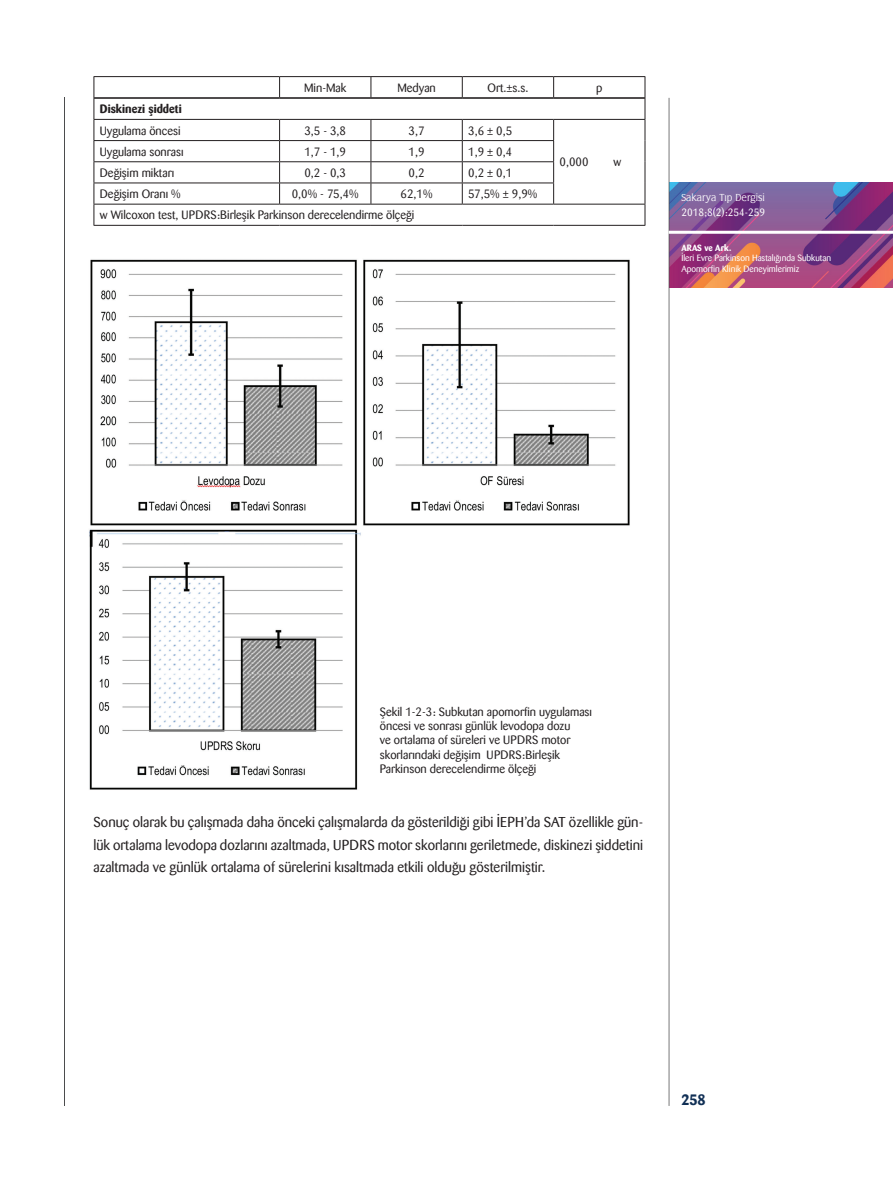
<style>
.page{position:relative;width:893px;height:1191px;background:#fff}
.page>*{position:absolute;margin:0;border:0;box-sizing:border-box;transform-origin:0 0}
.t1{font:700 15px "Barmeno";color:#113055}
.t2{font:14.25px/22.5px "Barmeno";color:#231f20;text-align:justify}
.t3{font:12px/14.4px "Barmeno";color:#231f20}
.t4{font:700 12px "Barmeno";color:#231f20}
.t5{font:300 10.5px "Flange";color:#fff}
.t6{font:10.5px "Barmeno";color:#fff}
.t7{font:9px/10.8px "Barmeno";color:#fff}
.t8{font:700 9px "Barmeno";color:#fff}
</style>
<div class="page">
<img style="left:89px;top:259px;width:541px;height:531px">
<img style="left:670px;top:182px;width:223px;height:105px">
<svg style="left:669px;top:98px;width:1px;height:1008px"></svg>
<hr style="left:64px;top:98px;width:1px;height:1008px;background:#4b4c4d">
<hr style="left:669px;top:231px;width:224px;height:3px;background:#fff">
<hr style="left:94px;top:98px;width:186px;height:1px;background:#231f20">
<hr style="left:280px;top:98px;width:91px;height:1px;background:#231f20">
<hr style="left:371px;top:98px;width:91px;height:1px;background:#231f20">
<hr style="left:462px;top:98px;width:92px;height:1px;background:#231f20">
<hr style="left:554px;top:98px;width:91px;height:1px;background:#231f20">
<hr style="left:94px;top:119px;width:186px;height:1px;background:#231f20">
<hr style="left:280px;top:119px;width:91px;height:1px;background:#231f20">
<hr style="left:371px;top:119px;width:91px;height:1px;background:#231f20">
<hr style="left:462px;top:119px;width:92px;height:1px;background:#231f20">
<hr style="left:554px;top:119px;width:91px;height:1px;background:#231f20">
<hr style="left:94px;top:140px;width:186px;height:1px;background:#231f20">
<hr style="left:280px;top:140px;width:91px;height:1px;background:#231f20">
<hr style="left:371px;top:140px;width:91px;height:1px;background:#231f20">
<hr style="left:462px;top:140px;width:92px;height:1px;background:#231f20">
<hr style="left:94px;top:161px;width:186px;height:1px;background:#231f20">
<hr style="left:280px;top:161px;width:91px;height:1px;background:#231f20">
<hr style="left:371px;top:161px;width:91px;height:1px;background:#231f20">
<hr style="left:462px;top:161px;width:92px;height:1px;background:#231f20">
<hr style="left:94px;top:183px;width:186px;height:1px;background:#231f20">
<hr style="left:280px;top:183px;width:91px;height:1px;background:#231f20">
<svg style="left:279px;top:120px;width:1px;height:84px"></svg>
<hr style="left:371px;top:183px;width:91px;height:1px;background:#231f20">
<svg style="left:371px;top:120px;width:1px;height:84px"></svg>
<hr style="left:462px;top:183px;width:92px;height:1px;background:#231f20">
<svg style="left:462px;top:120px;width:1px;height:84px"></svg>
<svg style="left:553px;top:120px;width:1px;height:84px"></svg>
<hr style="left:94px;top:204px;width:186px;height:1px;background:#231f20">
<hr style="left:280px;top:204px;width:91px;height:1px;background:#231f20">
<hr style="left:371px;top:204px;width:91px;height:1px;background:#231f20">
<hr style="left:462px;top:204px;width:92px;height:1px;background:#231f20">
<hr style="left:554px;top:204px;width:91px;height:1px;background:#231f20">
<hr style="left:94px;top:225px;width:186px;height:1px;background:#231f20">
<hr style="left:280px;top:225px;width:91px;height:1px;background:#231f20">
<hr style="left:371px;top:225px;width:91px;height:1px;background:#231f20">
<hr style="left:462px;top:225px;width:92px;height:1px;background:#231f20">
<hr style="left:554px;top:225px;width:91px;height:1px;background:#231f20">
<hr style="left:94px;top:76px;width:186px;height:1px;background:#231f20">
<svg style="left:94px;top:77px;width:1px;height:148px"></svg>
<hr style="left:280px;top:76px;width:91px;height:1px;background:#231f20">
<svg style="left:279px;top:77px;width:1px;height:20px"></svg>
<hr style="left:371px;top:76px;width:91px;height:1px;background:#231f20">
<svg style="left:371px;top:77px;width:1px;height:20px"></svg>
<hr style="left:462px;top:76px;width:92px;height:1px;background:#231f20">
<svg style="left:462px;top:77px;width:1px;height:20px"></svg>
<hr style="left:554px;top:76px;width:91px;height:1px;background:#231f20">
<svg style="left:553px;top:77px;width:1px;height:20px"></svg>
<svg style="left:645px;top:77px;width:1px;height:148px"></svg>
<hr style="left:94px;top:97px;width:186px;height:1px;background:#231f20">
<hr style="left:280px;top:97px;width:91px;height:1px;background:#231f20">
<hr style="left:371px;top:97px;width:91px;height:1px;background:#231f20">
<hr style="left:462px;top:97px;width:92px;height:1px;background:#231f20">
<hr style="left:554px;top:97px;width:91px;height:1px;background:#231f20">
<p class="t3" style="left:304px;top:81px;width:44px">Min-Mak</p>
<p class="t3" style="left:397px;top:81px;width:40px">Medyan</p>
<p class="t3" style="left:488px;top:81px;width:42px">Ort.±s.s.</p>
<p class="t3" style="left:596px;top:81px;width:8px">p</p>
<p class="t4" style="left:100px;top:102px;width:83px">Diskinezi şiddeti</p>
<p class="t3" style="left:100px;top:123px;width:82px">Uygulama öncesi</p>
<p class="t3" style="left:304px;top:123px;width:43px">3,5 - 3,8</p>
<p class="t3" style="left:409px;top:123px;width:18px">3,7</p>
<p class="t3" style="left:468px;top:123px;width:46px">3,6 ± 0,5</p>
<p class="t3" style="left:100px;top:144px;width:85px">Uygulama sonrası</p>
<p class="t3" style="left:304px;top:144px;width:43px">1,7 - 1,9</p>
<p class="t3" style="left:409px;top:144px;width:18px">1,9</p>
<p class="t3" style="left:468px;top:144px;width:46px">1,9 ± 0,4</p>
<p class="t3" style="left:100px;top:166px;width:76px">Değişim miktarı</p>
<p class="t3" style="left:304px;top:166px;width:43px">0,2 - 0,3</p>
<p class="t3" style="left:409px;top:166px;width:18px">0,2</p>
<p class="t3" style="left:468px;top:166px;width:46px">0,2 ± 0,1</p>
<p class="t3" style="left:100px;top:187px;width:82px">Değişim Oranı %</p>
<p class="t3" style="left:292px;top:187px;width:69px">0,0% - 75,4%</p>
<p class="t3" style="left:401px;top:187px;width:34px">62,1%</p>
<p class="t3" style="left:468px;top:187px;width:71px">57,5% ± 9,9%</p>
<p class="t3" style="left:100px;top:208px;width:316px">w Wilcoxon test, UPDRS:Birleşik Parkinson derecelendirme ölçeği</p>
<p class="t3" style="left:560px;top:155px;width:31px">0,000</p>
<p class="t3" style="left:614px;top:155px;width:9px">w</p>
<p class="t5" style="left:681px;top:192px;width:85px">Sakarya Tıp Dergisi</p>
<p class="t6" style="left:681px;top:206px;width:85px">2018;8(2):254-259</p>
<p class="t8" style="left:681px;top:242px;width:51px">ARAS ve Ark.</p>
<p class="t7" style="left:681px;top:253px;width:151px">İleri Evre Parkinson Hastalığında Subkutan<br>Apomorfin Klinik Deneyimlerimiz</p>
<p class="t3" style="left:380px;top:704px;width:214px">Şekil 1-2-3: Subkutan apomorfin uygulaması öncesi ve sonrası günlük levodopa dozu<br>ve ortalama of süreleri ve UPDRS motor skorlarındaki değişim UPDRS:Birleşik Parkinson derecelendirme ölçeği</p>
<p class="t2" style="left:94px;top:811px;width:551px">Sonuç olarak bu çalışmada daha önceki çalışmalarda da gösterildiği gibi İEPH’da SAT özellikle gün&shy;lük ortalama levodopa dozlarını azaltmada, UPDRS motor skorlarını geriletmede, diskinezi şiddetini azaltmada ve günlük ortalama of sürelerini kısaltmada etkili olduğu gösterilmiştir.</p>
<p class="t1" style="left:681px;top:1090px;width:26px">258</p>
</div>
